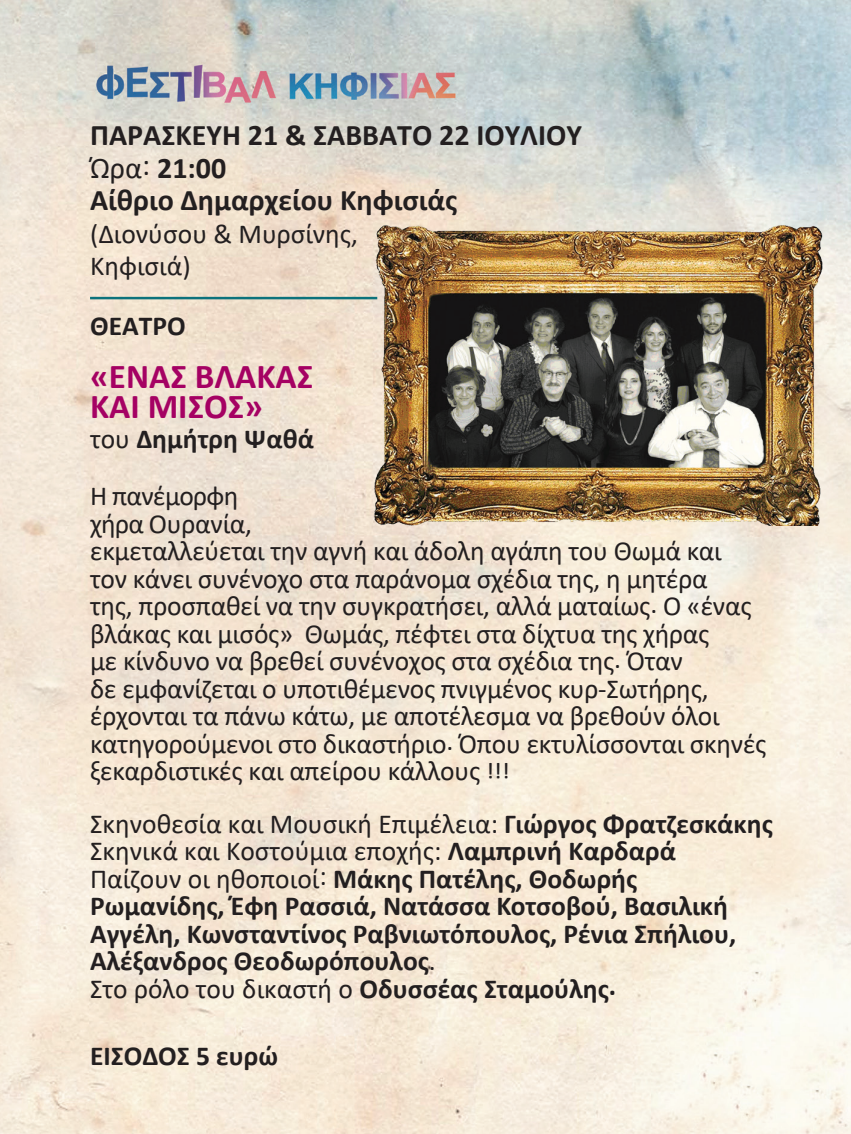
<style>
.page{position:relative;width:851px;height:1134px;background:#fff}
.page>*{position:absolute;margin:0;border:0;box-sizing:border-box;transform-origin:0 0}
.t1{font:700 35px/30px "Calibri";color:#a50163}
.t2{font:700 30px/32.5px "Calibri";color:#231f20}
.t3{font:27.5px/27.5px "Calibri";letter-spacing:-.01em;color:#231f20}
.t4{font:700 27.5px/27.5px "Calibri";color:#231f20}
.s1{font-weight:400}
.s2{font-weight:700}
</style>
<div class="page">
<img style="left:0;top:0;width:850px;height:1134px">
<hr style="left:90px;top:297px;width:287px;height:2px;background:#0c727c">
<img style="left:369px;top:220px;width:457px;height:306px">
<p class="t2" style="left:90px;top:118px;width:493px">ΠΑΡΑΣΚΕΥΗ 21 &amp; ΣΑΒΒΑΤΟ 22 ΙΟΥΛΙΟΥ<br><span class="s1">Ώρα:</span> 21:00<br>Αίθριο Δημαρχείου Κηφισιάς</p>
<p class="t3" style="left:90px;top:216px;width:269px;line-height:32.5px">(Διονύσου &amp; Μυρσίνης,<br>Κηφισιά)</p>
<p class="t4" style="left:90px;top:312px;width:97px">ΘΕΑΤΡΟ</p>
<p class="t1" style="left:90px;top:360px;width:225px">«ΈΝΑΣ ΒΛΆΚΑΣ<br>ΚΑΙ ΜΙΣΌΣ»</p>
<p class="t3" style="left:90px;top:409px;width:225px;line-height:57.5px">του <span class="s2">Δημήτρη Ψαθά<br></span>Η πανέμορφη</p>
<p class="t3" style="left:90px;top:509px;width:678px">χήρα Ουρανία,<br>εκμεταλλεύεται την αγνή και άδολη αγάπη του Θωμά και<br>τον κάνει συνένοχο στα παράνομα σχέδια της, η μητέρα<br>της, προσπαθεί να την συγκρατήσει, αλλά ματαίως. Ο «ένας βλάκας και μισός» Θωμάς, πέφτει στα δίχτυα της χήρας<br>με κίνδυνο να βρεθεί συνένοχος στα σχέδια της. Όταν<br>δε εμφανίζεται ο υποτιθέμενος πνιγμένος κυρ-Σωτήρης, έρχονται τα πάνω κάτω, με αποτέλεσμα να βρεθούν όλοι κατηγορούμενοι στο δικαστήριο. Όπου εκτυλίσσονται σκηνές ξεκαρδιστικές και απείρου κάλλους !!!</p>
<p class="t4" style="left:90px;top:809px;width:684px"><span class="s1">Σκηνοθεσία και Μουσική Επιμέλεια:</span> Γιώργος Φρατζεσκάκης <span class="s1">Σκηνικά και Κοστούμια εποχής:</span> Λαμπρινή Καρδαρά <span class="s1">Παίζουν οι ηθοποιοί:</span> Μάκης Πατέλης, Θοδωρής Ρωμανίδης, Έφη Ρασσιά, Νατάσσα Κοτσοβού, Βασιλική Αγγέλη, Κωνσταντίνος Ραβνιωτόπουλος, Ρένια Σπήλιου, Αλέξανδρος Θεοδωρόπουλος<span class="s1">.<br>Στο ρόλο του δικαστή ο</span> Οδυσσέας Σταμούλης.</p>
<p class="t4" style="left:90px;top:1041px;width:190px">ΕΙΣΟΔΟΣ 5 ευρώ</p>
</div>
